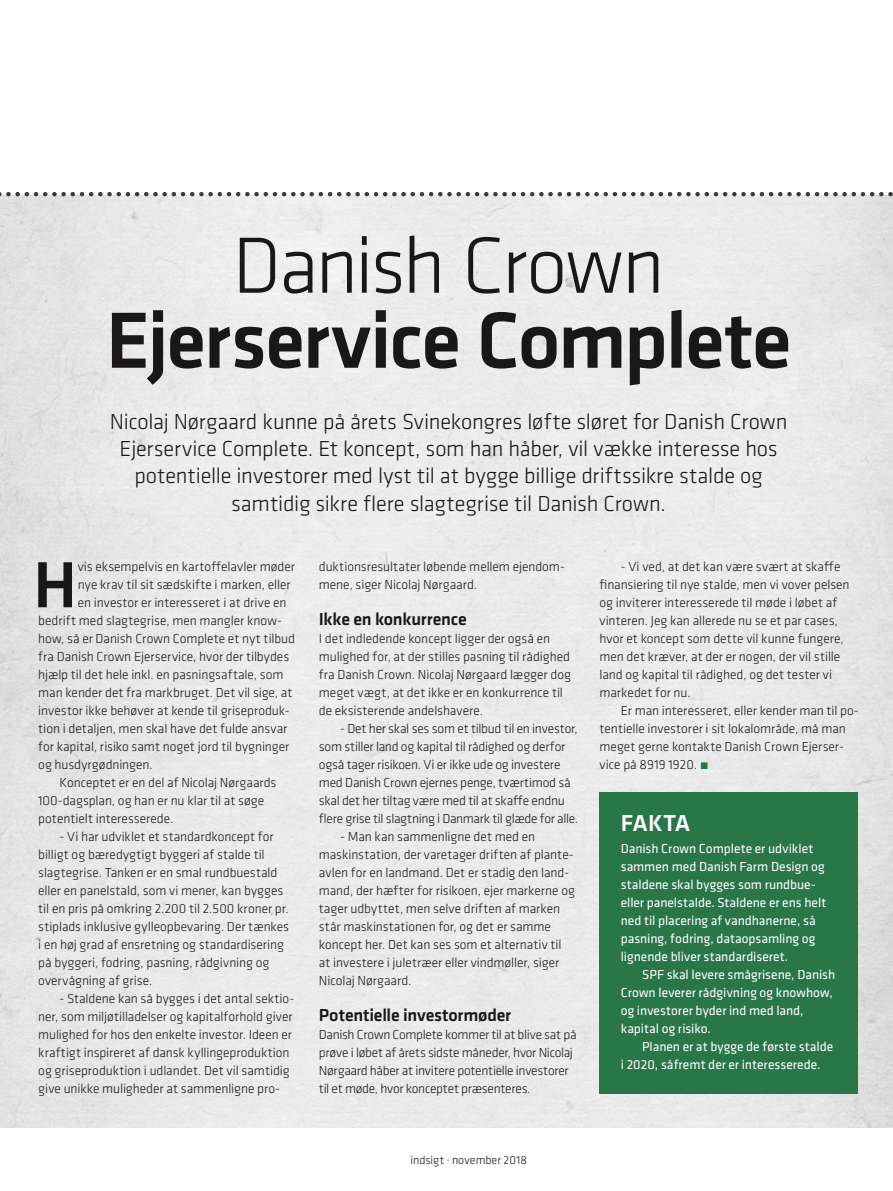
<style>
.page{position:relative;width:893px;height:1191px;background:#fff}
.page>*{position:absolute;margin:0;border:0;box-sizing:border-box;transform-origin:0 0}
.Overskrift{font:500 82.5px "Klavika";letter-spacing:-.025em;color:#191718}
.Overskrift-2{font:300 82.5px "Klavika";letter-spacing:-.03em;color:#191718}
.Broed_til_unicial{font:500 67.5px "Klavika";color:#191718}
.Mellemrubrik_stor{font:500 24px "Klavika";letter-spacing:-.015em;color:#fff}
.underoverskrift{font:300 22.5px/27px "Klavika";letter-spacing:-.01em;color:#191718;text-align:center}
.Mellemrubrik_stor-2{font:500 18px "Klavika";letter-spacing:-.01em;color:#191718}
.Broed_med_indrykning{font:300 13.5px/18px "Klavika";letter-spacing:-.005em;color:#191718}
.Broed_til_unicial-2{font:300 13.5px "Klavika";color:#191718}
.Brød_uden_indrykning{font:300 13.5px/18px "Klavika";letter-spacing:-.01em;color:#191718}
.Brød_uden_indrykning-2{font:13.5px/18px "Klavika";letter-spacing:-.005em;color:#fff}
.Brød_med_indrykning{font:13.5px/18px "Klavika";color:#fff}
.t1{font:300 12px "Klavika";color:#191718}
.s1{color:#297649}
</style>
<div class="page">
<img style="left:0;top:196px;width:893px;height:931px">
<svg style="left:0;top:192px;width:893px;height:4px"></svg>
<div style="left:599px;top:792px;width:259px;height:301px;background:#297649"></div>
<p class="Overskrift-2" style="left:232px;top:220px;width:434px">Danish Crown</p>
<p class="Overskrift" style="left:106px;top:295px;width:687px">Ejerservice Complete</p>
<p class="underoverskrift" style="left:110px;top:409px;width:679px">Nicolaj Nørgaard kunne på årets Svinekongres løfte sløret for Danish Crown Ejerservice Complete. Et koncept, som han håber, vil vække interesse hos potentielle investorer med lyst til at bygge billige driftssikre stalde og samtidig sikre flere slagtegrise til Danish Crown.</p>
<p class="Broed_til_unicial" style="left:33px;top:548px;width:45px">H</p>
<p class="Broed_til_unicial-2" style="left:78px;top:559px;width:219px">vis eksempelvis en kartoffelavler møder</p>
<p class="Broed_til_unicial-2" style="left:78px;top:577px;width:214px">nye krav til sit sædskifte i marken, eller</p>
<p class="Broed_til_unicial-2" style="left:78px;top:595px;width:210px">en investor er interesseret i at drive en</p>
<p class="Broed_til_unicial-2" style="left:38px;top:613px;width:245px">bedrift med slagtegrise, men mangler know-</p>
<p class="Broed_til_unicial-2" style="left:38px;top:631px;width:258px">how, så er Danish Crown Complete et nyt tilbud</p>
<p class="Broed_til_unicial-2" style="left:38px;top:649px;width:252px">fra Danish Crown Ejerservice, hvor der tilbydes</p>
<p class="Broed_til_unicial-2" style="left:38px;top:667px;width:247px">hjælp til det hele inkl. en pasningsaftale, som</p>
<p class="Broed_til_unicial-2" style="left:38px;top:685px;width:256px">man kender det fra markbruget. Det vil sige, at</p>
<p class="Broed_til_unicial-2" style="left:38px;top:703px;width:253px">investor ikke behøver at kende til griseproduk-</p>
<p class="Broed_til_unicial-2" style="left:38px;top:721px;width:251px">tion i detaljen, men skal have det fulde ansvar</p>
<p class="Broed_til_unicial-2" style="left:38px;top:739px;width:253px">for kapital, risiko samt noget jord til bygninger</p>
<p class="Broed_til_unicial-2" style="left:38px;top:757px;width:116px">og husdyrgødningen.</p>
<p class="Broed_med_indrykning" style="left:38px;top:774px;width:240px;text-indent:21px">Konceptet er en del af Nicolaj Nørgaards<br>100-dagsplan, og han er nu klar til at søge potentielt interesserede.</p>
<p class="Broed_med_indrykning" style="left:38px;top:828px;width:252px;text-indent:21px">- Vi har udviklet et standardkoncept for billigt og bæredygtigt byggeri af stalde til slagtegrise. Tanken er en smal rundbuestald eller en panelstald, som vi mener, kan bygges til en pris på omkring 2.200 til 2.500 kroner pr. stiplads inklusive gylleopbevaring. Der tænkes i en høj grad af ensretning og standardisering på byggeri, fodring, pasning, rådgivning og overvågning af grise.</p>
<p class="Broed_med_indrykning" style="left:38px;top:990px;width:258px;text-indent:21px">- Staldene kan så bygges i det antal sektio&shy;ner, som miljøtilladelser og kapitalforhold giver mulighed for hos den enkelte investor. Ideen er kraftigt inspireret af dansk kyllingeproduktion og griseproduktion i udlandet. Det vil samtidig give unikke muligheder at sammenligne pro-</p>
<p class="Broed_med_indrykning" style="left:319px;top:558px;width:247px">duktionsresultater løbende mellem ejendom&shy;mene, siger Nicolaj Nørgaard.</p>
<p class="Mellemrubrik_stor-2" style="left:319px;top:609px;width:149px">Ikke en konkurrence</p>
<p class="Brød_uden_indrykning" style="left:319px;top:630px;width:254px">I det indledende koncept ligger der også en mulighed for, at der stilles pasning til rådighed fra Danish Crown. Nicolaj Nørgaard lægger dog meget vægt, at det ikke er en konkurrence til de eksisterende andelshavere.</p>
<p class="Broed_med_indrykning" style="left:319px;top:720px;width:261px;text-indent:21px">- Det her skal ses som et tilbud til en investor, som stiller land og kapital til rådighed og derfor også tager risikoen. Vi er ikke ude og investere med Danish Crown ejernes penge, tværtimod så skal det her tiltag være med til at skaffe endnu flere grise til slagtning i Danmark til glæde for alle.</p>
<p class="Broed_med_indrykning" style="left:319px;top:828px;width:258px;text-indent:21px">- Man kan sammenligne det med en maskinstation, der varetager driften af plante&shy;avlen for en landmand. Det er stadig den land&shy;mand, der hæfter for risikoen, ejer markerne og tager udbyttet, men selve driften af marken står maskinstationen for, og det er samme koncept her. Det kan ses som et alternativ til at investere i juletræer eller vindmøller, siger Nicolaj Nørgaard.</p>
<p class="Mellemrubrik_stor-2" style="left:319px;top:1005px;width:194px">Potentielle investormøder</p>
<p class="Brød_uden_indrykning" style="left:319px;top:1026px;width:259px">Danish Crown Complete kommer til at blive sat på prøve i løbet af årets sidste måneder, hvor Nicolaj Nørgaard håber at invitere potentielle investorer til et møde, hvor konceptet præsenteres.</p>
<p class="Broed_med_indrykning" style="left:599px;top:558px;width:252px;text-indent:21px">- Vi ved, at det kan være svært at skaffe finansiering til nye stalde, men vi vover pelsen og inviterer interesserede til møde i løbet af vinteren. Jeg kan allerede nu se et par cases, hvor et koncept som dette vil kunne fungere, men det kræver, at der er nogen, der vil stille land og kapital til rådighed, og det tester vi markedet for nu.</p>
<p class="Broed_med_indrykning" style="left:599px;top:702px;width:261px;text-indent:21px">Er man interesseret, eller kender man til po&shy;tentielle investorer i sit lokalområde, må man meget gerne kontakte Danish Crown Ejerser&shy;vice på 8919 1920. <span class="s1">•</span></p>
<p class="Mellemrubrik_stor" style="left:621px;top:810px;width:71px">FAKTA</p>
<p class="Brød_uden_indrykning-2" style="left:621px;top:840px;width:207px">Danish Crown Complete er udviklet sammen med Danish Farm Design og staldene skal bygges som rundbue&shy;eller panelstalde. Staldene er ens helt ned til placering af vandhanerne, så pasning, fodring, dataopsamling og lignende bliver standardiseret.</p>
<p class="Brød_med_indrykning" style="left:621px;top:966px;width:216px;text-indent:21px">SPF skal levere smågrisene, Danish<br>Crown leverer rådgivning og knowhow, og investorer byder ind med land, kapital og risiko.</p>
<p class="Brød_med_indrykning" style="left:621px;top:1038px;width:214px;text-indent:21px">Planen er at bygge de første stalde i 2020, såfremt der er interesserede.</p>
<p class="t1" style="left:410px;top:1153px;width:118px">indsigt · november 2018</p>
</div>
